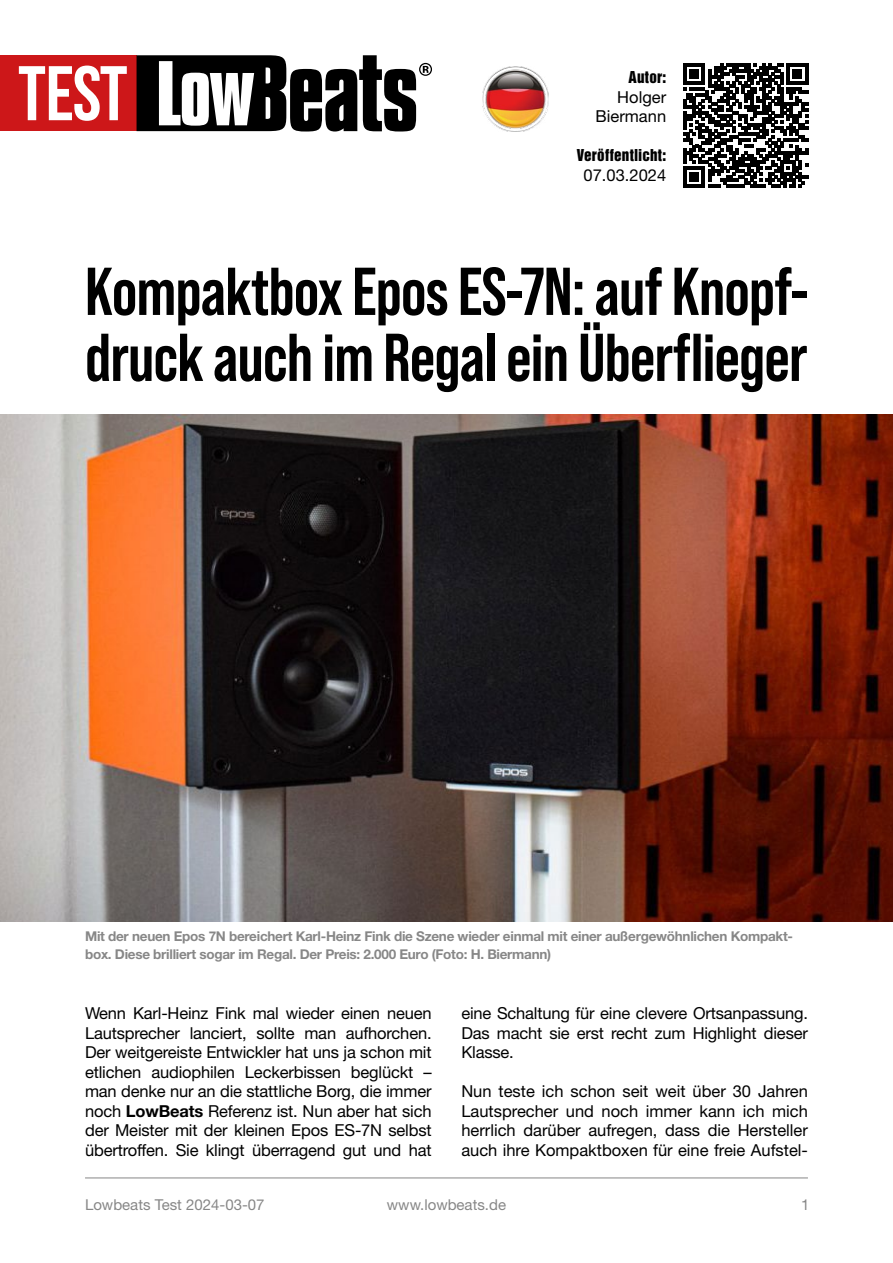
<style>
.page{position:relative;width:893px;height:1263px;background:#fff}
.page>*{position:absolute;margin:0;border:0;box-sizing:border-box;transform-origin:0 0}
.H2_Bebas_39{font:700 67.5px/66px "Bebas Neue Pro";letter-spacing:-.01em;color:#000}
.Fließtext_11_13_Block{font:16.5px/19.5px "Helvetica Neue LT Std";letter-spacing:-.01em;color:#000;text-align:justify}
.Autor{font:16.5px/19.5px "Helvetica Neue LT Std";color:#000;text-align:right}
.t1{font:15px "Helvetica Neue LT Std";color:#878787}
.Autor-2{font:15px "Helvetica Inserat LT Std";letter-spacing:.015em;color:#000}
.BU_10_11_grau{font:700 13.5px/18px "Helvetica Neue LT Std";letter-spacing:-.02em;color:#878787}
.s1{font-weight:700}
</style>
<div class="page">
<hr style="left:85px;top:1177px;width:723px;height:1px;background:#878787">
<div style="left:0;top:55px;width:137px;height:76px;background:#cd1719"></div>
<svg style="left:137px;top:55px;width:295px;height:77px"></svg>
<svg style="left:19px;top:66px;width:108px;height:55px"></svg>
<img style="left:0;top:415px;width:893px;height:507px">
<svg style="left:684px;top:63px;width:124px;height:124px"></svg>
<img style="left:483px;top:66px;width:65px;height:66px">
<p class="Autor-2" style="left:628px;top:68px;width:39px">Autor:</p>
<p class="Autor" style="left:596px;top:87px;width:72px">Holger<br>Biermann</p>
<p class="Autor-2" style="left:577px;top:146px;width:91px">Veröffentlicht:</p>
<p class="Autor" style="left:584px;top:165px;width:84px">07.03.2024</p>
<p class="H2_Bebas_39" style="left:85px;top:258px;width:725px">Kompaktbox Epos ES-7N: auf Knopf&shy;druck auch im Regal ein Überflieger</p>
<p class="BU_10_11_grau" style="left:85px;top:927px;width:709px">Mit der neuen Epos 7N bereichert Karl-Heinz Fink die Szene wieder einmal mit einer außergewöhnlichen Kompakt&shy;box. Diese brilliert sogar im Regal. Der Preis: 2.000 Euro (Foto: H. Biermann)</p>
<p class="Fließtext_11_13_Block" style="left:85px;top:1003px;width:348px">Wenn Karl-Heinz Fink mal wieder einen neuen Lautsprecher lanciert, sollte man aufhorchen.<br>Der weitgereiste Entwickler hat uns ja schon mit etlichen audiophilen Leckerbissen beglückt – man denke nur an die stattliche Borg, die immer noch <span class="s1">LowBeats</span> Referenz ist. Nun aber hat sich der Meister mit der kleinen Epos ES-7N selbst übertroffen. Sie klingt überragend gut und hat</p>
<p class="Fließtext_11_13_Block" style="left:461px;top:1003px;width:348px">eine Schaltung für eine clevere Ortsanpassung.<br>Das macht sie erst recht zum Highlight dieser Klasse.</p>
<p class="Fließtext_11_13_Block" style="left:461px;top:1081px;width:348px">Nun teste ich schon seit weit über 30 Jahren Lautsprecher und noch immer kann ich mich herrlich darüber aufregen, dass die Hersteller auch ihre Kompaktboxen für eine freie Aufstel-</p>
<p class="t1" style="left:85px;top:1195px;width:181px">Lowbeats Test 2024-03-07</p>
<p class="t1" style="left:387px;top:1195px;width:121px">www.lowbeats.de</p>
<p class="t1" style="left:801px;top:1195px;width:10px">1</p>
</div>
